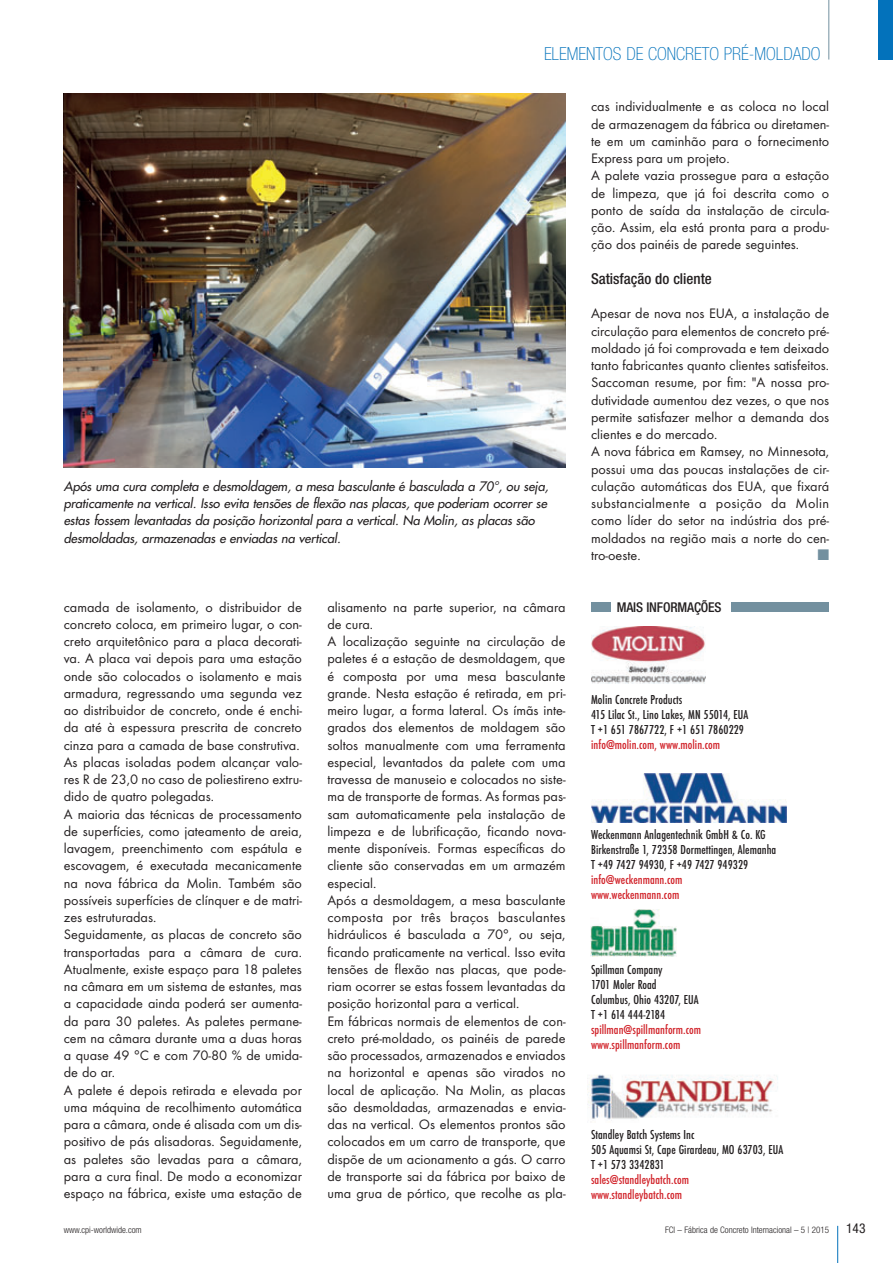
<style>
.page{position:relative;width:893px;height:1263px;background:#fff}
.page>*{position:absolute;margin:0;border:0;box-sizing:border-box;transform-origin:0 0}
.t1{font:100 condensed 18px "Helvetica Neue";color:#0372bb}
.t2{font:500 condensed 15px "Helvetica Neue";color:#231f20}
.t3{font:14.25px/17.2px "Futura T";color:#231f20}
.t4{font:14.25px "European Pi Three";color:#73909f}
.t5{font:500 condensed 13.5px/15px "Futura T";letter-spacing:.005em;color:#231f20}
.t6{font:500 condensed 13.5px/15px "Futura T";letter-spacing:.005em;color:#d1232a}
.t7{font:500 condensed 13.5px "Helvetica Neue";letter-spacing:-.01em;color:#231f20}
.t8{font:condensed 13.5px "Helvetica Neue";color:#231f20}
.t9{font:italic 12.75px/17.2px "Futura";letter-spacing:-.005em;color:#231f20}
.t10{font:300 condensed 9px "Helvetica Neue";color:#231f20}
</style>
<div class="page">
<hr style="left:837px;top:1226px;width:1px;height:37px;background:#0372bb">
<hr style="left:828px;top:0;width:1px;height:60px;background:#73909f">
<div style="left:878px;top:0;width:15px;height:60px;background:#0372bb"></div>
<img style="left:64px;top:94px;width:502px;height:374px">
<img style="left:591px;top:627px;width:115px;height:57px">
<div style="left:591px;top:602px;width:19px;height:10px;background:#73909f"></div>
<div style="left:731px;top:602px;width:98px;height:10px;background:#73909f"></div>
<img style="left:591px;top:773px;width:196px;height:50px">
<img style="left:587px;top:1074px;width:191px;height:46px">
<img style="left:590px;top:909px;width:86px;height:48px">
<p class="t1" style="left:544px;top:47px;width:278px">ELEMENTOS DE CONCRETO PRÉ-MOLDADO</p>
<p class="t9" style="left:64px;top:478px;width:489px">Após uma cura completa e desmoldagem, a mesa basculante é basculada a 70°, ou seja, praticamente na vertical. Isso evita tensões de flexão nas placas, que poderiam ocorrer se estas fossem levantadas da posição horizontal para a vertical. Na Molin, as placas são desmoldadas, armazenadas e enviadas na vertical.</p>
<p class="t3" style="left:64px;top:599px;width:240px">camada de isolamento, o distribuidor de concreto coloca, em primeiro lugar, o con&shy;creto arquitetônico para a placa decorati&shy;va. A placa vai depois para uma estação onde são colocados o isolamento e mais armadura, regressando uma segunda vez ao distribuidor de concreto, onde é enchi&shy;da até à espessura prescrita de concreto cinza para a camada de base construtiva.<br>As placas isoladas podem alcançar valo&shy;res R de 23,0 no caso de poliestireno extru&shy;dido de quatro polegadas.<br>A maioria das técnicas de processamento de superfícies, como jateamento de areia, lavagem, preenchimento com espátula e escovagem, é executada mecanicamente na nova fábrica da Molin. Também são possíveis superfícies de clínquer e de matri&shy;zes estruturadas.<br>Seguidamente, as placas de concreto são transportadas para a câmara de cura.<br>Atualmente, existe espaço para 18 paletes na câmara em um sistema de estantes, mas a capacidade ainda poderá ser aumenta&shy;da para 30 paletes. As paletes permane&shy;cem na câmara durante uma a duas horas a quase 49 °C e com 70-80 % de umida&shy;de do ar.<br>A palete é depois retirada e elevada por uma máquina de recolhimento automática para a câmara, onde é alisada com um dis&shy;positivo de pás alisadoras. Seguidamente, as paletes são levadas para a câmara, para a cura final. De modo a economizar espaço na fábrica, existe uma estação de</p>
<p class="t3" style="left:327px;top:599px;width:240px">alisamento na parte superior, na câmara de cura.<br>A localização seguinte na circulação de paletes é a estação de desmoldagem, que é composta por uma mesa basculante grande. Nesta estação é retirada, em pri&shy;meiro lugar, a forma lateral. Os ímãs inte&shy;grados dos elementos de moldagem são soltos manualmente com uma ferramenta especial, levantados da palete com uma travessa de manuseio e colocados no siste&shy;ma de transporte de formas. As formas pas&shy;sam automaticamente pela instalação de limpeza e de lubrificação, ficando nova&shy;mente disponíveis. Formas específicas do cliente são conservadas em um armazém especial.<br>Após a desmoldagem, a mesa basculante composta por três braços basculantes hidráulicos é basculada a 70°, ou seja, ficando praticamente na vertical. Isso evita tensões de flexão nas placas, que pode&shy;riam ocorrer se estas fossem levantadas da posição horizontal para a vertical.<br>Em fábricas normais de elementos de con&shy;creto pré-moldado, os painéis de parede são processados, armazenados e enviados na horizontal e apenas são virados no local de aplicação. Na Molin, as placas são desmoldadas, armazenadas e envia&shy;das na vertical. Os elementos prontos são colocados em um carro de transporte, que dispõe de um acionamento a gás. O carro de transporte sai da fábrica por baixo de uma grua de pórtico, que recolhe as pla-</p>
<p class="t3" style="left:591px;top:99px;width:240px">cas individualmente e as coloca no local de armazenagem da fábrica ou diretamen&shy;te em um caminhão para o fornecimento Express para um projeto.<br>A palete vazia prossegue para a estação de limpeza, que já foi descrita como o ponto de saída da instalação de circula&shy;ção. Assim, ela está pronta para a produ&shy;ção dos painéis de parede seguintes.</p>
<p class="t2" style="left:591px;top:273px;width:122px">Satisfação do cliente</p>
<p class="t3" style="left:591px;top:306px;width:240px">Apesar de nova nos EUA, a instalação de circulação para elementos de concreto pré&shy;moldado já foi comprovada e tem deixado tanto fabricantes quanto clientes satisfeitos.<br>Saccoman resume, por fim: "A nossa pro&shy;dutividade aumentou dez vezes, o que nos permite satisfazer melhor a demanda dos clientes e do mercado.<br>A nova fábrica em Ramsey, no Minnesota, possui uma das poucas instalações de cir&shy;culação automáticas dos EUA, que fixará substancialmente a posição da Molin como líder do setor na indústria dos pré&shy;moldados na região mais a norte do cen&shy;tro-oeste.</p>
<p class="t4" style="left:817px;top:547px;width:13px">-</p>
<p class="t7" style="left:617px;top:602px;width:106px">MAIS INFORMAÇÕES</p>
<p class="t5" style="left:591px;top:693px;width:159px">Molin Concrete Products<br>415 Lilac St., Lino Lakes, MN 55014, EUA<br>T +1 651 7867722, F +1 651 7860229</p>
<p class="t6" style="left:591px;top:738px;width:131px">info@molin.com, www.molin.com</p>
<p class="t5" style="left:591px;top:828px;width:187px">Weckenmann Anlagentechnik GmbH &amp; Co. KG<br>Birkenstraße 1, 72358 Dormettingen, Alemanha<br>T +49 7427 94930, F +49 7427 949329</p>
<p class="t6" style="left:591px;top:873px;width:93px">info@weckenmann.com www.weckenmann.com</p>
<p class="t5" style="left:591px;top:963px;width:109px">Spillman Company<br>1701 Moler Road<br>Columbus, Ohio 43207, EUA<br>T +1 614 444-2184</p>
<p class="t6" style="left:591px;top:1023px;width:112px">spillman@spillmanform.com www.spillmanform.com</p>
<p class="t5" style="left:591px;top:1128px;width:194px">Standley Batch Systems Inc<br>505 Aquamsi St, Cape Girardeau, MO 63703, EUA<br>T +1 573 3342831</p>
<p class="t6" style="left:591px;top:1173px;width:99px">sales@standleybatch.com www.standleybatch.com</p>
<p class="t10" style="left:64px;top:1226px;width:79px">www.cpi-worldwide.com</p>
<p class="t10" style="left:665px;top:1226px;width:166px">FCI – Fábrica de Concreto Internacional – 5 | 2015</p>
<p class="t8" style="left:846px;top:1223px;width:21px">143</p>
</div>
